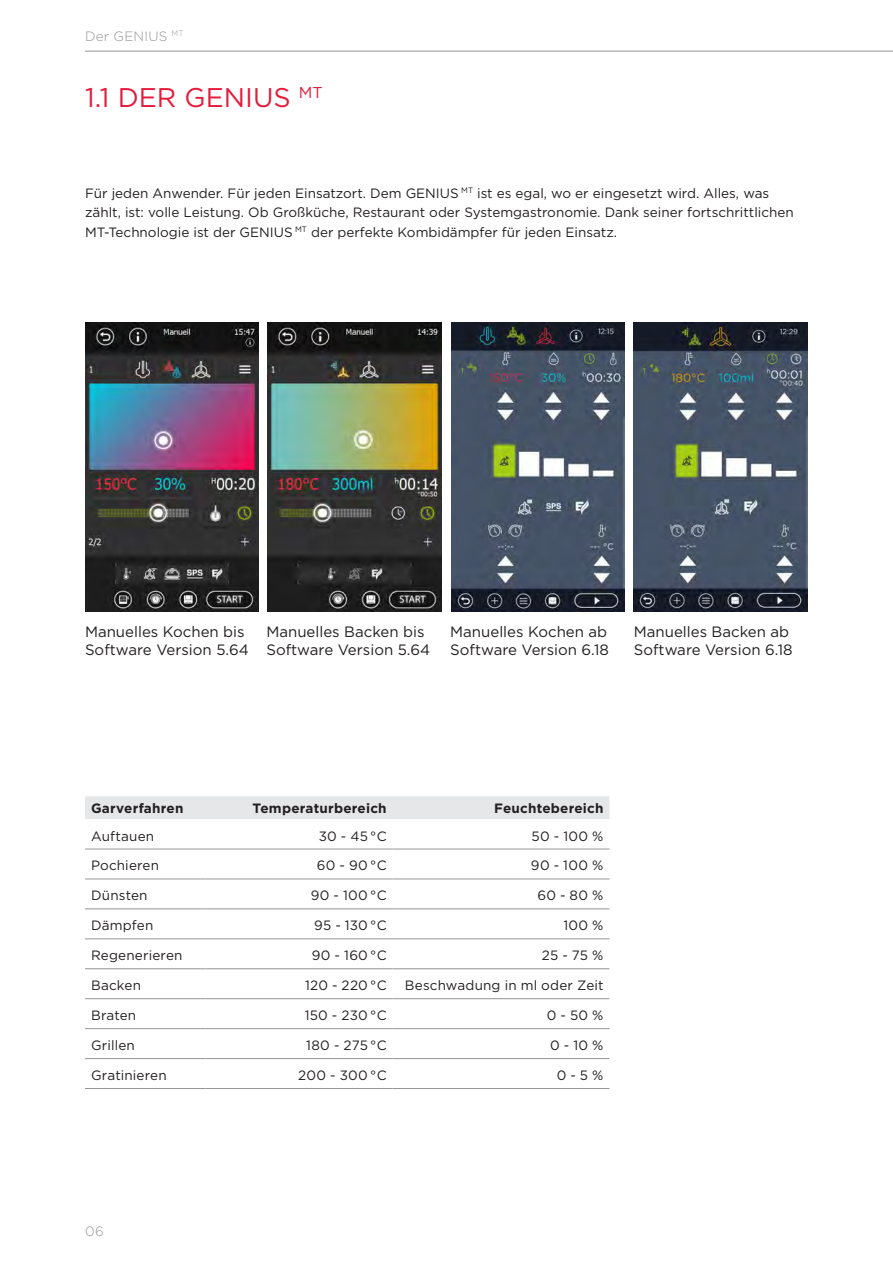
<style>
.page{position:relative;width:893px;height:1263px;background:#fff}
.page>*{position:absolute;margin:0;border:0;box-sizing:border-box;transform-origin:0 0}
.t1{font:27px "Gotham";color:#e41c3b}
.t2{font:15px/18px "Gotham";color:#231f20}
.t3{font:13.5px/19.5px "Gotham";color:#231f20}
.t4{font:700 13.5px "Gotham";letter-spacing:.015em;color:#231f20}
.t5{font:300 13.5px "Gotham";letter-spacing:.02em;color:#939598}
</style>
<div class="page">
<div style="left:85px;top:796px;width:524px;height:23px;background:#e6e7e9"></div>
<hr style="left:85px;top:849px;width:121px;height:1px;background:#939598">
<hr style="left:206px;top:849px;width:187px;height:1px;background:#939598">
<hr style="left:393px;top:849px;width:216px;height:1px;background:#939598">
<hr style="left:85px;top:879px;width:121px;height:1px;background:#939598">
<hr style="left:206px;top:879px;width:187px;height:1px;background:#939598">
<hr style="left:393px;top:879px;width:216px;height:1px;background:#939598">
<hr style="left:85px;top:909px;width:121px;height:1px;background:#939598">
<hr style="left:206px;top:909px;width:187px;height:1px;background:#939598">
<hr style="left:393px;top:909px;width:216px;height:1px;background:#939598">
<hr style="left:85px;top:938px;width:121px;height:1px;background:#939598">
<hr style="left:206px;top:938px;width:187px;height:1px;background:#939598">
<hr style="left:393px;top:938px;width:216px;height:1px;background:#939598">
<hr style="left:85px;top:968px;width:121px;height:1px;background:#939598">
<hr style="left:206px;top:968px;width:187px;height:1px;background:#939598">
<hr style="left:393px;top:968px;width:216px;height:1px;background:#939598">
<hr style="left:85px;top:998px;width:121px;height:1px;background:#939598">
<hr style="left:206px;top:998px;width:187px;height:1px;background:#939598">
<hr style="left:393px;top:998px;width:216px;height:1px;background:#939598">
<hr style="left:85px;top:1028px;width:121px;height:1px;background:#939598">
<hr style="left:206px;top:1028px;width:187px;height:1px;background:#939598">
<hr style="left:393px;top:1028px;width:216px;height:1px;background:#939598">
<hr style="left:85px;top:1058px;width:121px;height:1px;background:#939598">
<hr style="left:206px;top:1058px;width:187px;height:1px;background:#939598">
<hr style="left:393px;top:1058px;width:216px;height:1px;background:#939598">
<hr style="left:85px;top:1088px;width:121px;height:1px;background:#939598">
<hr style="left:206px;top:1088px;width:187px;height:1px;background:#939598">
<hr style="left:393px;top:1088px;width:216px;height:1px;background:#939598">
<hr style="left:85px;top:51px;width:808px;height:1px;background:#939598">
<img style="left:85px;top:322px;width:174px;height:289px">
<img style="left:268px;top:322px;width:173px;height:289px">
<img style="left:451px;top:322px;width:174px;height:289px">
<img style="left:634px;top:322px;width:173px;height:289px">
<p class="t5" style="left:85px;top:27px;width:100px">Der GENIUS <sup>MT</sup></p>
<h1 class="t1" style="left:85px;top:80px;width:239px">1.1 DER GENIUS <sup>MT</sup></h1>
<p class="t3" style="left:85px;top:183px;width:710px">Für jeden Anwender. Für jeden Einsatzort. Dem GENIUS <sup>MT</sup> ist es egal, wo er eingesetzt wird. Alles, was zählt, ist: volle Leistung. Ob Großküche, Restaurant oder Systemgastronomie. Dank seiner fortschrittlichen<br>MT-Technologie ist der GENIUS <sup>MT</sup> der perfekte Kombidämpfer für jeden Einsatz.</p>
<p class="t2" style="left:85px;top:622px;width:165px">Manuelles Kochen bis<br>Software Version 5.64</p>
<p class="t2" style="left:266px;top:622px;width:165px">Manuelles Backen bis<br>Software Version 5.64</p>
<p class="t2" style="left:450px;top:622px;width:160px">Manuelles Kochen ab<br>Software Version 6.18</p>
<p class="t2" style="left:634px;top:622px;width:160px">Manuelles Backen ab<br>Software Version 6.18</p>
<p class="t4" style="left:91px;top:799px;width:94px">Garverfahren</p>
<p class="t4" style="left:253px;top:799px;width:135px">Temperaturbereich</p>
<p class="t4" style="left:494px;top:799px;width:111px">Feuchtebereich</p>
<p class="t3" style="left:91px;top:826px;width:65px">Auftauen</p>
<p class="t3" style="left:319px;top:826px;width:69px">30 - 45 °C</p>
<p class="t3" style="left:532px;top:826px;width:73px">50 - 100 %</p>
<p class="t3" style="left:91px;top:856px;width:70px">Pochieren</p>
<p class="t3" style="left:317px;top:856px;width:71px">60 - 90 °C</p>
<p class="t3" style="left:531px;top:856px;width:74px">90 - 100 %</p>
<p class="t3" style="left:91px;top:885px;width:58px">Dünsten</p>
<p class="t3" style="left:311px;top:885px;width:77px">90 - 100 °C</p>
<p class="t3" style="left:537px;top:885px;width:68px">60 - 80 %</p>
<p class="t3" style="left:91px;top:915px;width:64px">Dämpfen</p>
<p class="t3" style="left:314px;top:915px;width:74px">95 - 130 °C</p>
<p class="t3" style="left:563px;top:915px;width:42px">100 %</p>
<p class="t3" style="left:91px;top:945px;width:93px">Regenerieren</p>
<p class="t3" style="left:312px;top:945px;width:76px">90 - 160 °C</p>
<p class="t3" style="left:542px;top:945px;width:63px">25 - 75 %</p>
<p class="t3" style="left:91px;top:975px;width:51px">Backen</p>
<p class="t3" style="left:305px;top:975px;width:83px">120 - 220 °C</p>
<p class="t3" style="left:405px;top:975px;width:200px">Beschwadung in ml oder Zeit</p>
<p class="t3" style="left:91px;top:1005px;width:47px">Braten</p>
<p class="t3" style="left:305px;top:1005px;width:83px">150 - 230 °C</p>
<p class="t3" style="left:547px;top:1005px;width:58px">0 - 50 %</p>
<p class="t3" style="left:91px;top:1035px;width:45px">Grillen</p>
<p class="t3" style="left:306px;top:1035px;width:82px">180 - 275 °C</p>
<p class="t3" style="left:550px;top:1035px;width:55px">0 - 10 %</p>
<p class="t3" style="left:91px;top:1065px;width:77px">Gratinieren</p>
<p class="t3" style="left:298px;top:1065px;width:90px">200 - 300 °C</p>
<p class="t3" style="left:557px;top:1065px;width:48px">0 - 5 %</p>
<p class="t5" style="left:85px;top:1222px;width:20px">06</p>
</div>
